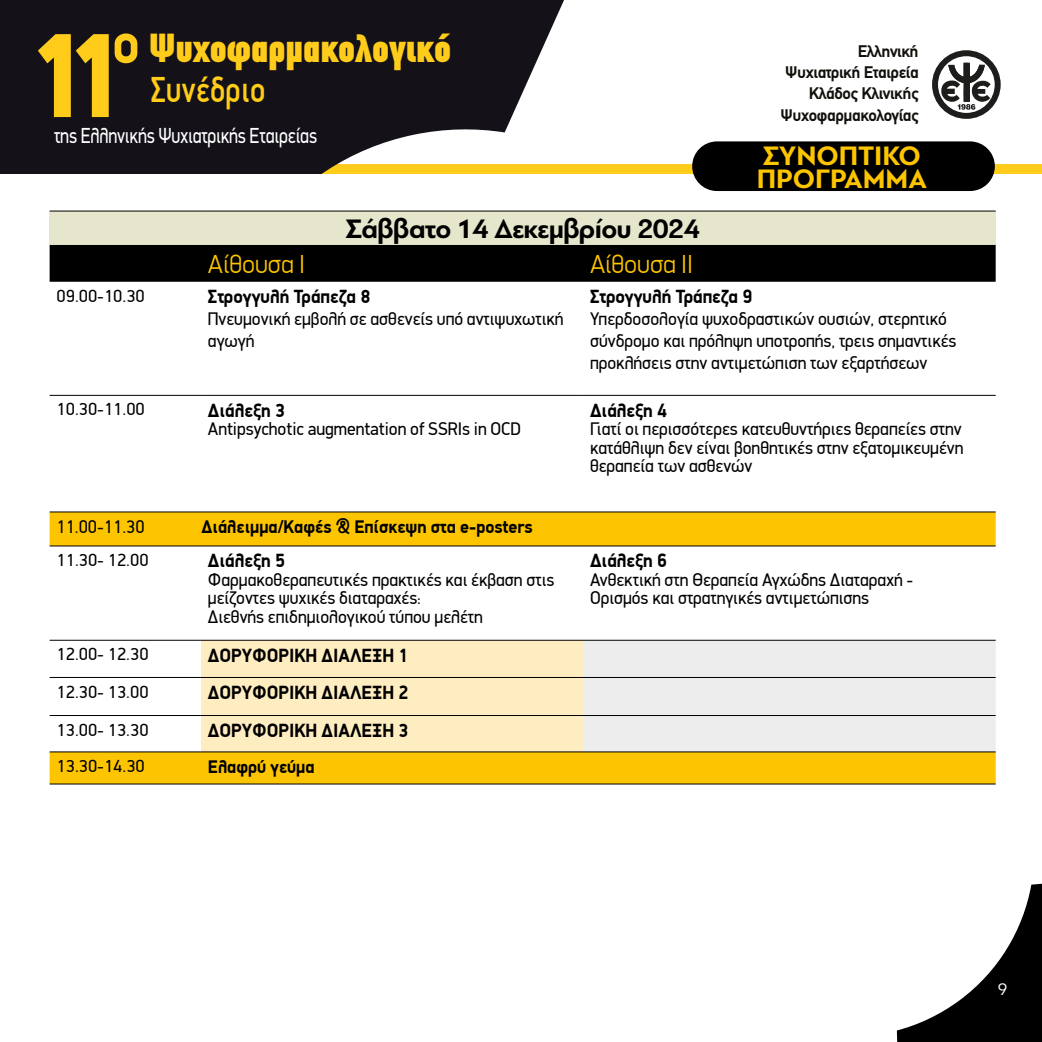
<style>
.page{position:relative;width:1042px;height:1042px;background:#fff}
.page>*{position:absolute;margin:0;border:0;box-sizing:border-box;transform-origin:0 0}
.t1{font:900 120.4px "PF Din Display";color:#ffcc1b;scale:.95 1}
.t2{font:900 condensed 39.9px "CF Din";letter-spacing:.02em;color:#ffcc1b;scale:1.09 1}
.t3{font:500 36.4px "PF Din Display";letter-spacing:.01em;color:#ffcd18;scale:.82 1}
.t4{font:700 28px "PF Bague Sans Pro";letter-spacing:-.02em;color:#000}
.t5{font:700 28px/22.8px "PF Bague Sans Pro";color:#fdc500}
.t6{font:300 26.25px "PF Din Display";color:#fdc500}
.t7{font:21.88px "PF Din Display";letter-spacing:-.01em;color:#fff;scale:.82 1}
.t8{font:700 19.25px "PF Din Display";color:#000;scale:.95 1}
.t9{font:18.38px/18.4px "PF Din Display";color:#000;scale:.95 1}
.t10{font:700 18.38px "PF Din Display";color:#000;scale:.95 1}
.t11{font:17.5px "PF Din Display";color:#000}
.t12{font:17.5px "PF Bague Sans Pro";color:#fff}
.t13{font:700 16.97px/21.2px "PF Din Text";letter-spacing:-.025em;color:#12100b;text-align:right}
.s1{font-family:"PF Din Display";font-weight:700;font-stretch:normal;font-size:58.8px}
</style>
<div class="page">
<div style="left:245px;top:164px;width:797px;height:10px;background:#ffcc1b"></div>
<svg style="left:0;top:0;width:564px;height:174px;background:#2f2c2e"></svg>
<svg style="left:935px;top:53px;width:62px;height:63px"></svg>
<svg style="left:940px;top:63px;width:50px;height:47px"></svg>
<div style="left:932px;top:50px;width:68px;height:69px;border:6px solid #1d1d1b;border-radius:50%"></div>
<svg style="left:0;top:145px;width:1px;height:29px"></svg>
<svg style="left:897px;top:883px;width:145px;height:159px"></svg>
<div style="left:692px;top:141px;width:303px;height:50px;background:#000;border-radius:25px"></div>
<div style="left:50px;top:211px;width:945px;height:34px;background:#e6e6cc"></div>
<div style="left:50px;top:245px;width:945px;height:37px;background:#000"></div>
<svg style="left:50px;top:513px;width:945px;height:271px"></svg>
<div style="left:201px;top:641px;width:382px;height:110px;background:#ffedc2"></div>
<div style="left:583px;top:641px;width:412px;height:110px;background:#ededed"></div>
<hr style="left:50px;top:395px;width:151px;height:1px;background:#000">
<hr style="left:201px;top:395px;width:382px;height:1px;background:#000">
<hr style="left:583px;top:395px;width:412px;height:1px;background:#000">
<hr style="left:50px;top:512px;width:151px;height:1px;background:#000">
<hr style="left:201px;top:512px;width:382px;height:1px;background:#000">
<hr style="left:583px;top:512px;width:412px;height:1px;background:#000">
<hr style="left:50px;top:640px;width:151px;height:1px;background:#000">
<hr style="left:201px;top:640px;width:382px;height:1px;background:#000">
<hr style="left:583px;top:640px;width:412px;height:1px;background:#000">
<hr style="left:50px;top:677px;width:151px;height:1px;background:#000">
<hr style="left:201px;top:677px;width:382px;height:1px;background:#000">
<hr style="left:583px;top:677px;width:412px;height:1px;background:#000">
<hr style="left:50px;top:715px;width:151px;height:1px;background:#000">
<hr style="left:201px;top:715px;width:382px;height:1px;background:#000">
<hr style="left:583px;top:715px;width:412px;height:1px;background:#000">
<hr style="left:50px;top:751px;width:151px;height:1px;background:#000">
<hr style="left:201px;top:751px;width:382px;height:1px;background:#000">
<hr style="left:583px;top:751px;width:412px;height:1px;background:#000">
<hr style="left:50px;top:546px;width:151px;height:1px;background:#000">
<hr style="left:201px;top:546px;width:382px;height:1px;background:#000">
<hr style="left:583px;top:546px;width:412px;height:1px;background:#000">
<hr style="left:50px;top:784px;width:151px;height:1px;background:#000">
<hr style="left:201px;top:784px;width:382px;height:1px;background:#000">
<hr style="left:583px;top:784px;width:412px;height:1px;background:#000">
<hr style="left:50px;top:211px;width:151px;height:1px;background:#000">
<hr style="left:201px;top:211px;width:382px;height:1px;background:#000">
<hr style="left:583px;top:211px;width:412px;height:1px;background:#000">
<h1 class="t1" style="left:65px;top:3px;width:68px">1</h1>
<h2 class="t2" style="left:112px;top:27px;width:312px"><span class="s1">o</span> Ψυχοφαρµακολογικό</h2>
<h1 class="t1" style="left:27px;top:3px;width:68px">1</h1>
<p class="t7" style="left:54px;top:122px;width:322px">της Eλληνικής Ψυχιατρικής Εταιρείας</p>
<h3 class="t3" style="left:151px;top:68px;width:141px">Συνέδριο</h3>
<h3 class="t4" style="left:345px;top:212px;width:356px">Σάββατο 14 Δεκεμβρίου 2024</h3>
<h3 class="t6" style="left:208px;top:248px;width:99px">Αίθουσα Ι</h3>
<h3 class="t6" style="left:590px;top:248px;width:105px">Αίθουσα ΙΙ</h3>
<p class="t13" style="left:780px;top:41px;width:140px">Ελληνική<br>Ψυχιατρική Εταιρεία<br>Κλάδος Κλινικής<br>Ψυχοφαρµακολογίας</p>
<h3 class="t5" style="left:757px;top:145px;width:172px">ΣΥΝΟΠΤΙΚΟ<br>ΠΡΟΓΡΑΜΜΑ</h3>
<p class="t11" style="left:57px;top:285px;width:90px">09.00-10.30</p>
<p class="t8" style="left:208px;top:285px;width:172px">Στρογγυλή Τράπεζα 8</p>
<p class="t9" style="left:208px;top:308px;width:376px;line-height:22.1px">Πνευμονική εμβολή σε ασθενείς υπό αντιψυχωτική αγωγή</p>
<p class="t11" style="left:57px;top:399px;width:90px">10.30-11.00</p>
<p class="t8" style="left:208px;top:398px;width:83px">Διάλεξη 3</p>
<p class="t9" style="left:208px;top:420px;width:331px">Antipsychotic augmentation of SSRIs in OCD</p>
<p class="t9" style="left:57px;top:517px;width:94px">11.00-11.30</p>
<p class="t10" style="left:202px;top:515px;width:350px">Διάλειμμα/Καφές &amp; Επίσκεψη στα e-posters</p>
<p class="t11" style="left:57px;top:549px;width:93px">11.30- 12.00</p>
<p class="t8" style="left:208px;top:549px;width:83px">Διάλεξη 5</p>
<p class="t9" style="left:208px;top:570px;width:366px">Φαρμακοθεραπευτικές πρακτικές και έκβαση στις μείζοντες ψυχικές διαταραχές:<br>Διεθνής επιδημιολογικού τύπου μελέτη</p>
<p class="t11" style="left:57px;top:644px;width:93px">12.00- 12.30</p>
<p class="t8" style="left:208px;top:643px;width:213px">ΔΟΡΥΦΟΡΙΚΗ ΔΙΑΛΕΞΗ 1</p>
<p class="t11" style="left:57px;top:681px;width:93px">12.30- 13.00</p>
<p class="t8" style="left:208px;top:680px;width:213px">ΔΟΡΥΦΟΡΙΚΗ ΔΙΑΛΕΞΗ 2</p>
<p class="t11" style="left:57px;top:719px;width:93px">13.00- 13.30</p>
<p class="t8" style="left:208px;top:719px;width:213px">ΔΟΡΥΦΟΡΙΚΗ ΔΙΑΛΕΞΗ 3</p>
<p class="t11" style="left:57px;top:755px;width:90px">13.30-14.30</p>
<p class="t10" style="left:208px;top:755px;width:114px">Ελαφρύ γεύμα</p>
<p class="t8" style="left:590px;top:285px;width:172px">Στρογγυλή Τράπεζα 9</p>
<p class="t9" style="left:590px;top:308px;width:387px;line-height:22.1px">Υπερδοσολογία ψυχοδραστικών ουσιών, στερητικό σύνδρομο και πρόληψη υποτροπής, τρεις σημαντικές προκλήσεις στην αντιμετώπιση των εξαρτήσεων</p>
<p class="t8" style="left:590px;top:398px;width:83px">Διάλεξη 4</p>
<p class="t9" style="left:590px;top:420px;width:394px;text-align:justify">Γιατί οι περισσότερες κατευθυντήριες θεραπείες στην κατάθλιψη δεν είναι βοηθητικές στην εξατομικευμένη θεραπεία των ασθενών</p>
<p class="t8" style="left:590px;top:549px;width:83px">Διάλεξη 6</p>
<p class="t9" style="left:590px;top:570px;width:342px">Ανθεκτική στη Θεραπεία Αγχώδης Διαταραχή -<br>Ορισμός και στρατηγικές αντιμετώπισης</p>
<p class="t12" style="left:997px;top:979px;width:11px">9</p>
</div>
